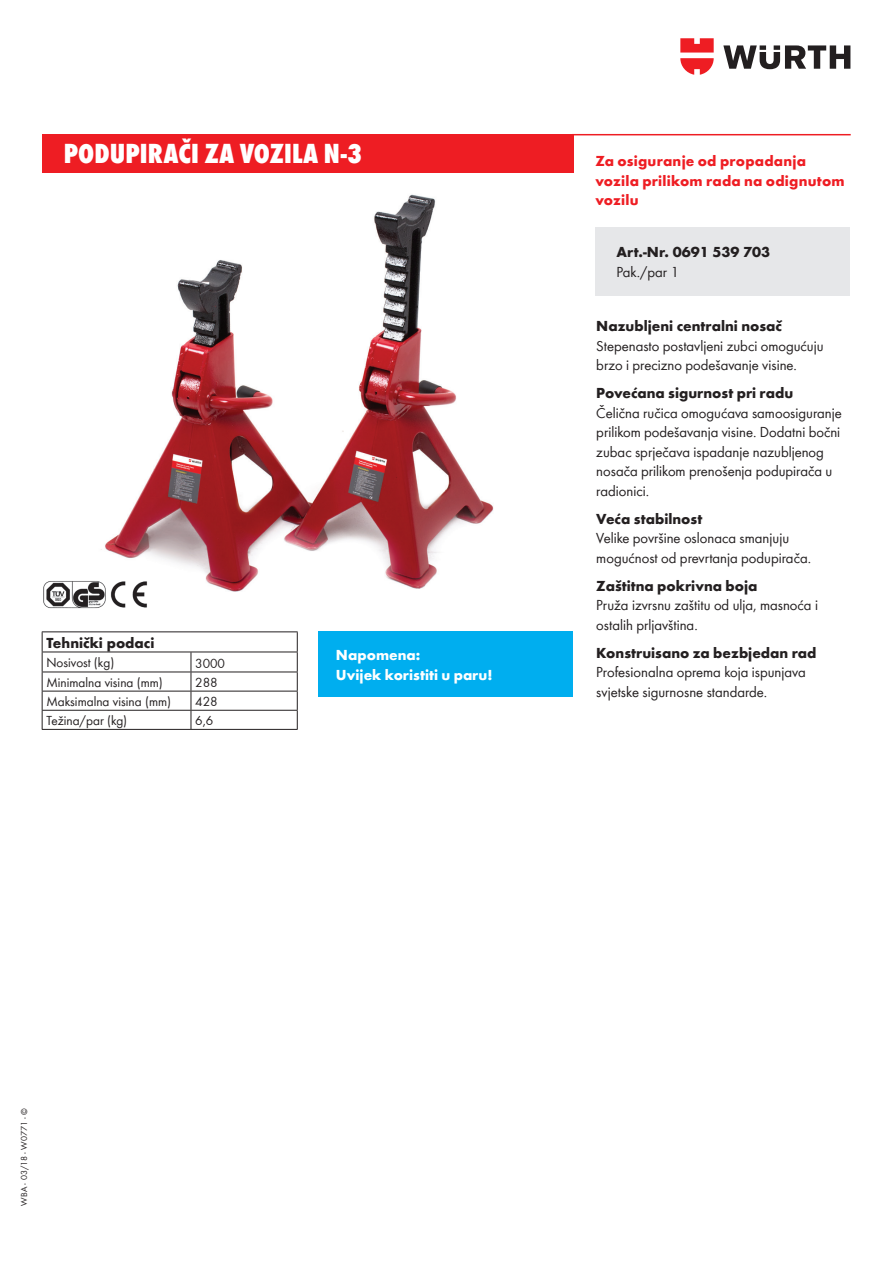
<style>
.page{position:relative;width:893px;height:1263px;background:#fff}
.page>*{position:absolute;margin:0;border:0;box-sizing:border-box;transform-origin:0 0}
.t1{font:28.5px "Wuerth Extra Bold Cond Caps";letter-spacing:.005em;color:#fff}
.t2{font:15px/19.5px "Wuerth";color:#231f20}
.t3{font:700 15px "Wuerth";color:#231f20}
.t4{font:700 15px/19.5px "Wuerth";letter-spacing:.015em;color:#ee1d23}
.t5{font:700 15px/19.5px "Wuerth";color:#fff}
.t6{font:13.5px "Wuerth";color:#231f20}
.t7{font:9px "Wuerth";color:#231f20}
</style>
<div class="page">
<svg style="left:723px;top:45px;width:127px;height:24px"></svg>
<svg style="left:680px;top:38px;width:34px;height:37px"></svg>
<img style="left:101px;top:194px;width:393px;height:398px">
<hr style="left:572px;top:134px;width:279px;height:1px;background:#ee1d23">
<div style="left:43px;top:134px;width:531px;height:38px;background:#ee1d23"></div>
<div style="left:595px;top:227px;width:254px;height:68px;background:#e6e7e9"></div>
<div style="left:319px;top:631px;width:254px;height:66px;background:#00aeef"></div>
<hr style="left:42px;top:631px;width:149px;height:1px;background:#231f20">
<hr style="left:191px;top:631px;width:107px;height:1px;background:#231f20">
<hr style="left:42px;top:652px;width:149px;height:1px;background:#231f20">
<hr style="left:191px;top:652px;width:107px;height:1px;background:#231f20">
<hr style="left:42px;top:672px;width:149px;height:1px;background:#231f20">
<hr style="left:191px;top:672px;width:107px;height:1px;background:#231f20">
<hr style="left:42px;top:691px;width:149px;height:1px;background:#231f20">
<hr style="left:191px;top:691px;width:107px;height:1px;background:#231f20">
<hr style="left:42px;top:710px;width:149px;height:1px;background:#231f20">
<svg style="left:42px;top:632px;width:1px;height:97px"></svg>
<hr style="left:191px;top:710px;width:107px;height:1px;background:#231f20">
<svg style="left:191px;top:652px;width:1px;height:77px"></svg>
<svg style="left:297px;top:632px;width:1px;height:97px"></svg>
<hr style="left:42px;top:729px;width:149px;height:1px;background:#231f20">
<hr style="left:191px;top:729px;width:107px;height:1px;background:#231f20">
<img style="left:43px;top:580px;width:109px;height:29px">
<h1 class="t1" style="left:64px;top:133px;width:300px">PODUPIRAČI ZA VOZILA N-3</h1>
<p class="t3" style="left:46px;top:632px;width:110px">Tehnički podaci</p>
<p class="t6" style="left:46px;top:653px;width:69px">Nosivost (kg)</p>
<p class="t6" style="left:195px;top:654px;width:31px">3000</p>
<p class="t6" style="left:46px;top:673px;width:118px">Minimalna visina (mm)</p>
<p class="t6" style="left:195px;top:673px;width:24px">288</p>
<p class="t6" style="left:46px;top:692px;width:126px">Maksimalna visina (mm)</p>
<p class="t6" style="left:195px;top:692px;width:24px">428</p>
<p class="t6" style="left:46px;top:711px;width:82px">Težina/par (kg)</p>
<p class="t6" style="left:195px;top:711px;width:19px">6,6</p>
<p class="t5" style="left:336px;top:644px;width:158px">Napomena:<br>Uvijek koristiti u paru!</p>
<p class="t4" style="left:595px;top:150px;width:251px">Za osiguranje od propadanja vozila prilikom rada na odignutom vozilu</p>
<p class="t3" style="left:617px;top:241px;width:155px">Art.-Nr. 0691 539 703</p>
<p class="t2" style="left:617px;top:261px;width:64px">Pak./par 1</p>
<p class="t3" style="left:596px;top:315px;width:187px">Nazubljeni centralni nosač</p>
<p class="t2" style="left:596px;top:335px;width:229px">Stepenasto postavljeni zubci omogućuju brzo i precizno podešavanje visine.</p>
<p class="t3" style="left:596px;top:382px;width:199px">Povećana sigurnost pri radu</p>
<p class="t2" style="left:596px;top:402px;width:247px">Čelična ručica omogućava samoosiguranje prilikom podešavanja visine. Dodatni bočni zubac sprječava ispadanje nazubljenog nosača prilikom prenošenja podupirača u radionici.</p>
<p class="t3" style="left:596px;top:508px;width:108px">Veća stabilnost</p>
<p class="t2" style="left:596px;top:528px;width:216px">Velike površine oslonaca smanjuju mogućnost od prevrtanja podupirača.</p>
<p class="t3" style="left:596px;top:575px;width:163px">Zaštitna pokrivna boja</p>
<p class="t2" style="left:596px;top:595px;width:223px">Pruža izvrsnu zaštitu od ulja, masnoća i ostalih prljavština.</p>
<p class="t3" style="left:596px;top:642px;width:222px">Konstruisano za bezbjedan rad</p>
<p class="t2" style="left:596px;top:662px;width:211px">Profesionalna oprema koja ispunjava svjetske sigurnosne standarde.</p>
<p class="t7" style="left:18px;top:1205px;width:99px;rotate:-90deg">WBA - 03/18 - W0771 - ©</p>
</div>
